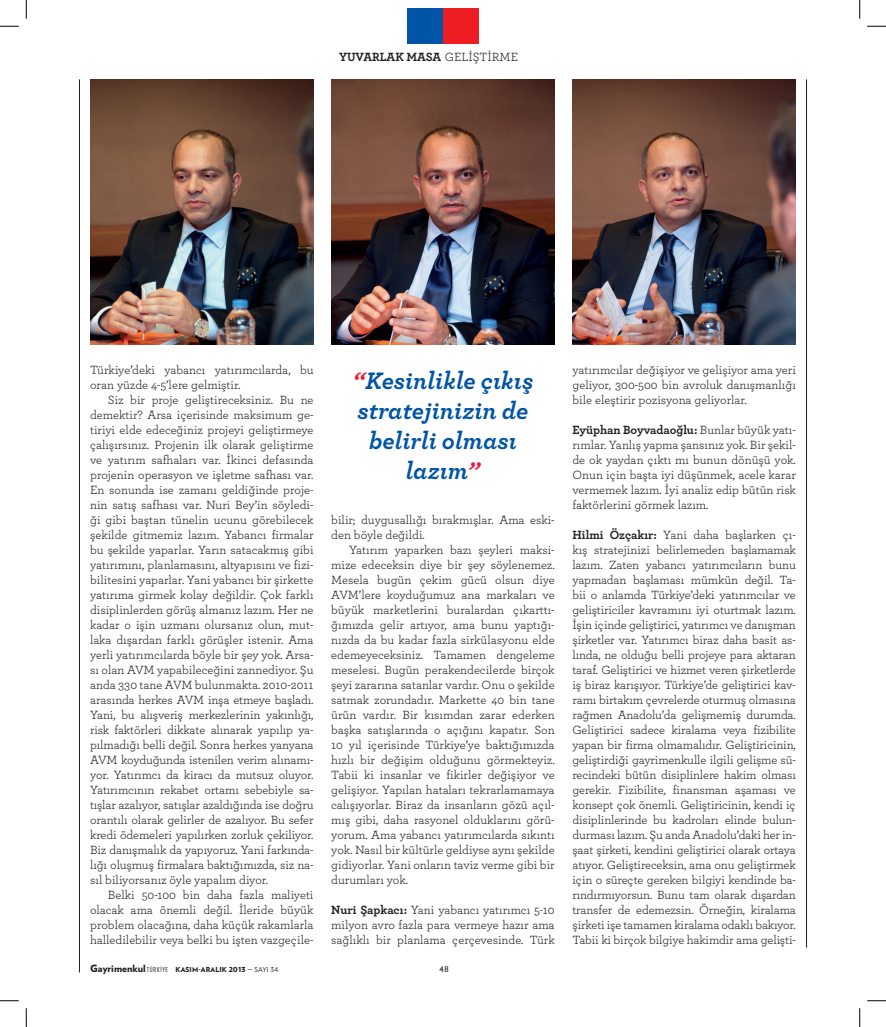
<style>
.page{position:relative;width:886px;height:1027px;background:#fff}
.page>*{position:absolute;margin:0;border:0;box-sizing:border-box;transform-origin:0 0}
.t1{font:italic 700 25px/30px "Archer";color:#0154a6;text-align:center}
.t2{font:12.5px/15px "Archer";color:#231f20;text-align:justify}
.t3{font:700 12.5px "Archer";letter-spacing:-.015em;color:#231f20}
.t4{font:10px "Verlag";color:#231f20}
.t5{font:900 6.88px "Verlag";letter-spacing:.02em;color:#231f20}
.s1{font-weight:400}
.s2{color:#ee1d23}
.s3{color:#ed1845}
.s4{font-weight:700}
.s5{font-size:10px}
.s6{font-family:"Verlag Compressed";font-weight:400}
</style>
<div class="page">
<hr style="left:79px;top:79px;width:1px;height:893px;background:#231f20">
<hr style="left:806px;top:79px;width:1px;height:869px;background:#231f20">
<div style="left:443px;top:9px;width:35px;height:35px;background:#ee1d23"></div>
<div style="left:407px;top:9px;width:36px;height:35px;background:#0154a6"></div>
<img style="left:90px;top:79px;width:223px;height:265px">
<img style="left:572px;top:79px;width:223px;height:265px">
<img style="left:331px;top:79px;width:223px;height:265px">
<svg style="left:0;top:25px;width:19px;height:2px"></svg>
<svg style="left:867px;top:25px;width:18px;height:2px"></svg>
<svg style="left:0;top:1000px;width:19px;height:1px"></svg>
<svg style="left:867px;top:1000px;width:18px;height:1px"></svg>
<svg style="left:25px;top:0;width:2px;height:19px"></svg>
<svg style="left:25px;top:1008px;width:2px;height:19px"></svg>
<svg style="left:859px;top:0;width:1px;height:19px"></svg>
<svg style="left:859px;top:1008px;width:1px;height:19px"></svg>
<p class="t3" style="left:339px;top:47px;width:180px">YUVARLAK MASA <span class="s1">GELİŞTİRME</span></p>
<p class="t2" style="left:90px;top:362px;width:225px">Türkiye’deki yabancı yatırımcılarda, bu oran yüzde 4-5’lere gelmiştir.</p>
<p class="t2" style="left:90px;top:392px;width:225px;text-indent:18px">Siz bir proje geliştireceksiniz. Bu ne demektir? Arsa içerisinde maksimum ge&shy;tiriyi elde edeceğiniz projeyi geliştirmeye çalışırsınız. Projenin ilk olarak geliştirme ve yatırım safhaları var. İkinci defasında projenin operasyon ve işletme safhası var.<br>En sonunda ise zamanı geldiğinde proje&shy;nin satış safhası var. Nuri Bey’in söyledi&shy;ği gibi baştan tünelin ucunu görebilecek şekilde gitmemiz lazım. Yabancı firmalar bu şekilde yaparlar. Yarın satacakmış gibi yatırımını, planlamasını, altyapısını ve fizi&shy;bilitesini yaparlar. Yani yabancı bir şirkette yatırıma girmek kolay değildir. Çok farklı disiplinlerden görüş almanız lazım. Her ne kadar o işin uzmanı olursanız olun, mut&shy;laka dışardan farklı görüşler istenir. Ama yerli yatırımcılarda böyle bir şey yok. Arsa&shy;sı olan AVM yapabileceğini zannediyor. Şu anda 330 tane AVM bulunmakta. 2010-2011 arasında herkes AVM inşa etmeye başladı.<br>Yani, bu alışveriş merkezlerinin yakınlığı, risk faktörleri dikkate alınarak yapılıp ya&shy;pılmadığı belli değil. Sonra herkes yanyana AVM koyduğunda istenilen verim alınamı&shy;yor. Yatırımcı da kiracı da mutsuz oluyor.<br>Yatırımcının rekabet ortamı sebebiyle sa&shy;tışlar azalıyor, satışlar azaldığında ise doğru orantılı olarak gelirler de azalıyor. Bu sefer kredi ödemeleri yapılırken zorluk çekiliyor.<br>Biz danışmalık da yapıyoruz. Yani farkında&shy;lığı oluşmuş firmalara baktığımızda, siz na&shy;sıl biliyorsanız öyle yapalım diyor.</p>
<p class="t2" style="left:90px;top:887px;width:225px;text-indent:18px">Belki 50-100 bin daha fazla maliyeti olacak ama önemli değil. İleride büyük problem olacağına, daha küçük rakamlarla halledilebilir veya belki bu işten vazgeçile-</p>
<h1 class="t1" style="left:352px;top:364px;width:182px"><span class="s2">“</span>Kesinlikle çıkış stratejinizin de belirli olması lazım<span class="s3">”</span></h1>
<p class="t2" style="left:331px;top:512px;width:225px">bilir; duygusallığı bırakmışlar. Ama eski&shy;den böyle değildi.</p>
<p class="t2" style="left:331px;top:542px;width:225px;text-indent:18px">Yatırım yaparken bazı şeyleri maksi&shy;mize edeceksin diye bir şey söylenemez.<br>Mesela bugün çekim gücü olsun diye AVM’lere koyduğumuz ana markaları ve büyük marketlerini buralardan çıkarttı&shy;ğımızda gelir artıyor, ama bunu yaptığı&shy;nızda da bu kadar fazla sirkülasyonu elde edemeyeceksiniz. Tamamen dengeleme meselesi. Bugün perakendecilerde birçok şeyi zararına satanlar vardır. Onu o şekilde satmak zorundadır. Markette 40 bin tane ürün vardır. Bir kısımdan zarar ederken başka satışlarında o açığını kapatır. Son 10 yıl içerisinde Türkiye’ye baktığımızda hızlı bir değişim olduğunu görmekteyiz.<br>Tabii ki insanlar ve fikirler değişiyor ve gelişiyor. Yapılan hataları tekrarlamamaya calışıyorlar. Biraz da insanların gözü açıl&shy;mış gibi, daha rasyonel olduklarını görü&shy;yorum. Ama yabancı yatırımcılarda sıkıntı yok. Nasıl bir kültürle geldiyse aynı şekilde gidiyorlar. Yani onların taviz verme gibi bir durumları yok.</p>
<p class="t2" style="left:331px;top:902px;width:225px"><span class="s4">Nuri Şapkacı:</span> Yani yabancı yatırımcı 5-10 milyon avro fazla para vermeye hazır ama sağlıklı bir planlama çerçevesinde. Türk</p>
<p class="t5" style="left:90px;top:964px;width:190px"><span class="s5">Gayrimenkul</span><span class="s6">TÜRKİYE</span> KASIM-ARALIK 2013 <span class="s1">— SAYI 34</span></p>
<p class="t4" style="left:439px;top:961px;width:11px">48</p>
<p class="t2" style="left:572px;top:362px;width:225px">yatırımcılar değişiyor ve gelişiyor ama yeri geliyor, 300-500 bin avroluk danışmanlığı bile eleştirir pozisyona geliyorlar.</p>
<p class="t2" style="left:572px;top:422px;width:225px"><span class="s4">Eyüphan Boyvadaoğlu:</span> Bunlar büyük yatı&shy;rımlar. Yanlış yapma şansınız yok. Bir şekil&shy;de ok yaydan çıktı mı bunun dönüşü yok.<br>Onun için başta iyi düşünmek, acele karar vermemek lazım. İyi analiz edip bütün risk faktörlerini görmek lazım.</p>
<p class="t2" style="left:572px;top:527px;width:225px"><span class="s4">Hilmi Özçakır:</span> Yani daha başlarken çı&shy;kış stratejinizi belirlemeden başlamamak lazım. Zaten yabancı yatırımcıların bunu yapmadan başlaması mümkün değil. Ta&shy;bii o anlamda Türkiye’deki yatırımcılar ve geliştiriciler kavramını iyi oturtmak lazım.<br>İşin içinde geliştirici, yatırımcı ve danışman şirketler var. Yatırımcı biraz daha basit as&shy;lında, ne olduğu belli projeye para aktaran taraf. Geliştirici ve hizmet veren şirketlerde iş biraz karışıyor. Türkiye’de geliştirici kav&shy;ramı birtakım çevrelerde oturmuş olmasına rağmen Anadolu’da gelişmemiş durumda.<br>Geliştirici sadece kiralama veya fizibilite yapan bir firma olmamalıdır. Geliştiricinin, geliştirdiği gayrimenkulle ilgili gelişme sü&shy;recindeki bütün disiplinlere hakim olması gerekir. Fizibilite, finansman aşaması ve konsept çok önemli. Geliştiricinin, kendi iç disiplinlerinde bu kadroları elinde bulun&shy;durması lazım. Şu anda Anadolu’daki her in&shy;şaat şirketi, kendini geliştirici olarak ortaya atıyor. Geliştireceksin, ama onu geliştirmek için o süreçte gereken bilgiyi kendinde ba&shy;rındırmıyorsun. Bunu tam olarak dışardan transfer de edemezsin. Örneğin, kiralama şirketi işe tamamen kiralama odaklı bakıyor.<br>Tabii ki birçok bilgiye hakimdir ama gelişti-</p>
</div>
